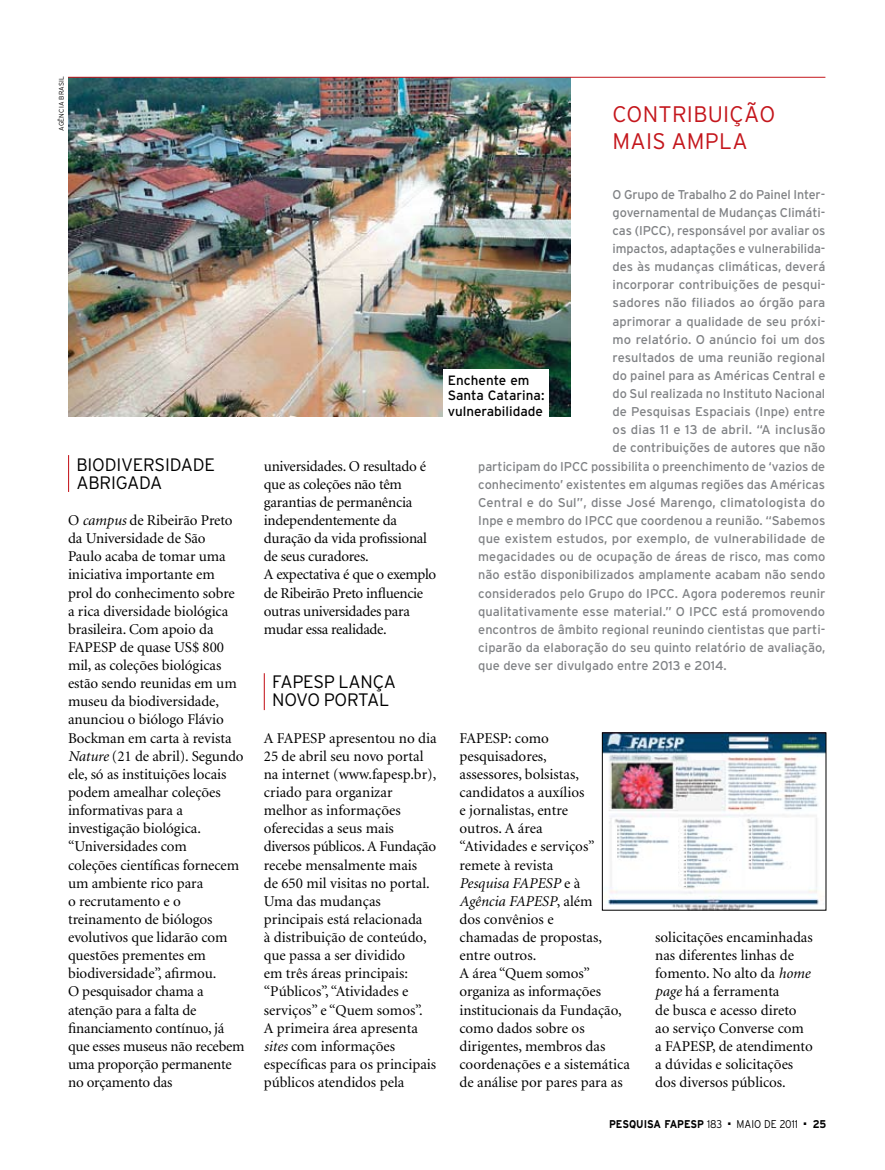
<style>
.page{position:relative;width:885px;height:1170px;background:#fff}
.page>*{position:absolute;margin:0;border:0;box-sizing:border-box;transform-origin:0 0}
.t1{font:300 22.5px/27px "Interstate";letter-spacing:.01em;color:#c4161c}
.t2{font:300 18px/18.1px "Interstate";letter-spacing:-.015em;color:#000}
.t3{font:15px/18.1px "Minion";letter-spacing:-.005em;color:#000}
.t4{font:13.5px/15.8px "Interstate";color:#000}
.t5{font:12.75px "Interstate";color:#808285}
.t6{font:700 11.25px "Interstate";color:#000;scale:.9 1}
.t7{font:300 11.25px "Interstate";color:#000;scale:.9 1}
.t8{font:300 6.75px "Interstate";letter-spacing:.025em;color:#000}
.s1{font-style:italic}
.s2{font-weight:300}
</style>
<div class="page">
<img style="left:68px;top:78px;width:502px;height:338px">
<hr style="left:68px;top:77px;width:757px;height:1px;background:#c4161c">
<div style="left:443px;top:369px;width:105px;height:62px;background:#fff"></div>
<hr style="left:68px;top:455px;width:1px;height:37px;background:#c4161c">
<hr style="left:264px;top:673px;width:1px;height:37px;background:#c4161c">
<img style="left:604px;top:734px;width:220px;height:174px">
<div style="left:602px;top:732px;width:224px;height:178px;border:1px solid #000"></div>
<p class="t8" style="left:58px;top:131px;width:55px;rotate:-90deg">AGÊNCIA BRASIL</p>
<p class="t2" style="left:77px;top:455px;width:127px">BIODIVERSIDADE<br>ABRIGADA</p>
<p class="t3" style="left:68px;top:511px;width:178px">O <span class="s1">campus</span> de Ribeirão Preto da Universidade de São<br>Paulo acaba de tomar uma iniciativa importante em<br>prol do conhecimento sobre a rica diversidade biológica brasileira. Com apoio da<br>FAPESP de quase US$ 800 mil, as coleções biológicas estão sendo reunidas em um museu da biodiversidade, anunciou o biólogo Flávio<br>Bockman em carta à revista<br><span class="s1">Nature</span> (21 de abril). Segundo ele, só as instituições locais podem amealhar coleções informativas para a investigação biológica. “Universidades com<br>coleções científicas fornecem um ambiente rico para<br>o recrutamento e o treinamento de biólogos evolutivos que lidarão com questões prementes em biodiversidade”, afirmou.<br>O pesquisador chama a atenção para a falta de financiamento contínuo, já que esses museus não recebem uma proporção permanente no orçamento das</p>
<p class="t3" style="left:264px;top:457px;width:174px">universidades. O resultado é que as coleções não têm garantias de permanência independentemente da duração da vida profissional de seus curadores.<br>A expectativa é que o exemplo de Ribeirão Preto influencie outras universidades para mudar essa realidade.</p>
<p class="t2" style="left:272px;top:672px;width:125px">FAPESP LANÇA<br>NOVO PORTAL</p>
<p class="t3" style="left:264px;top:729px;width:174px">A FAPESP apresentou no dia<br>25 de abril seu novo portal na internet (www.fapesp.br), criado para organizar melhor as informações oferecidas a seus mais diversos públicos. A Fundação recebe mensalmente mais<br>de 650 mil visitas no portal.<br>Uma das mudanças principais está relacionada<br>à distribuição de conteúdo, que passa a ser dividido<br>em três áreas principais: “Públicos”, “Atividades e serviços” e “Quem somos”.<br>A primeira área apresenta <span class="s1">sites</span> com informações específicas para os principais públicos atendidos pela</p>
<h1 class="t1" style="left:612px;top:100px;width:164px">CONTRIBUIÇÃO<br>MAIS AMPLA</h1>
<p class="t5" style="left:612px;top:187px;width:214px">O Grupo de Trabalho 2 do Painel Inter-</p>
<p class="t5" style="left:612px;top:205px;width:214px">governamental de Mudanças Climáti-</p>
<p class="t5" style="left:612px;top:223px;width:214px">cas (IPCC), responsável por avaliar os</p>
<p class="t5" style="left:612px;top:241px;width:214px">impactos, adaptações e vulnerabilida-</p>
<p class="t5" style="left:612px;top:259px;width:214px">des às mudanças climáticas, deverá</p>
<p class="t5" style="left:612px;top:278px;width:214px">incorporar contribuições de pesqui-</p>
<p class="t5" style="left:612px;top:296px;width:214px">sadores não filiados ao órgão para</p>
<p class="t5" style="left:612px;top:314px;width:214px">aprimorar a qualidade de seu próxi-</p>
<p class="t5" style="left:612px;top:332px;width:214px">mo relatório. O anúncio foi um dos</p>
<p class="t5" style="left:612px;top:350px;width:214px">resultados de uma reunião regional</p>
<p class="t5" style="left:612px;top:368px;width:214px">do painel para as Américas Central e</p>
<p class="t5" style="left:612px;top:386px;width:214px">do Sul realizada no Instituto Nacional</p>
<p class="t5" style="left:612px;top:404px;width:214px">de Pesquisas Espaciais (Inpe) entre</p>
<p class="t5" style="left:612px;top:422px;width:214px">os dias 11 e 13 de abril. “A inclusão</p>
<p class="t5" style="left:612px;top:441px;width:214px">de contribuições de autores que não</p>
<p class="t5" style="left:478px;top:459px;width:348px">participam do IPCC possibilita o preenchimento de ‘vazios de</p>
<p class="t5" style="left:478px;top:477px;width:348px">conhecimento’ existentes em algumas regiões das Américas</p>
<p class="t5" style="left:478px;top:495px;width:348px">Central e do Sul”, disse José Marengo, climatologista do</p>
<p class="t5" style="left:478px;top:513px;width:348px">Inpe e membro do IPCC que coordenou a reunião. “Sabemos</p>
<p class="t5" style="left:478px;top:531px;width:348px">que existem estudos, por exemplo, de vulnerabilidade de</p>
<p class="t5" style="left:478px;top:549px;width:348px">megacidades ou de ocupação de áreas de risco, mas como</p>
<p class="t5" style="left:478px;top:567px;width:348px">não estão disponibilizados amplamente acabam não sendo</p>
<p class="t5" style="left:478px;top:586px;width:348px">considerados pelo Grupo do IPCC. Agora poderemos reunir</p>
<p class="t5" style="left:478px;top:604px;width:348px">qualitativamente esse material.” O IPCC está promovendo</p>
<p class="t5" style="left:478px;top:622px;width:348px">encontros de âmbito regional reunindo cientistas que parti-</p>
<p class="t5" style="left:478px;top:640px;width:348px">ciparão da elaboração do seu quinto relatório de avaliação,</p>
<p class="t5" style="left:478px;top:658px;width:250px">que deve ser divulgado entre 2013 e 2014.</p>
<p class="t4" style="left:448px;top:372px;width:98px">Enchente em<br>Santa Catarina: vulnerabilidade</p>
<p class="t3" style="left:459px;top:729px;width:172px">FAPESP: como pesquisadores,<br>assessores, bolsistas, candidatos a auxílios<br>e jornalistas, entre<br>outros. A área<br>“Atividades e serviços” remete à revista<br><span class="s1">Pesquisa FAPESP</span> e à<br><span class="s1">Agência FAPESP</span>, além<br>dos convênios e<br>chamadas de propostas, entre outros.<br>A área “Quem somos” organiza as informações institucionais da Fundação, como dados sobre os dirigentes, membros das coordenações e a sistemática de análise por pares para as</p>
<p class="t3" style="left:655px;top:928px;width:159px">solicitações encaminhadas nas diferentes linhas de fomento. No alto da <span class="s1">home page</span> há a ferramenta<br>de busca e acesso direto ao serviço Converse com a FAPESP, de atendimento a dúvidas e solicitações dos diversos públicos.</p>
<p class="t6" style="left:609px;top:1117px;width:127px">PESQUISA FAPESP <span class="s2">183</span></p>
<p class="t7" style="left:728px;top:1117px;width:79px">■ MAIO DE 2011</p>
<p class="t6" style="left:803px;top:1117px;width:26px">■ 25</p>
</div>
